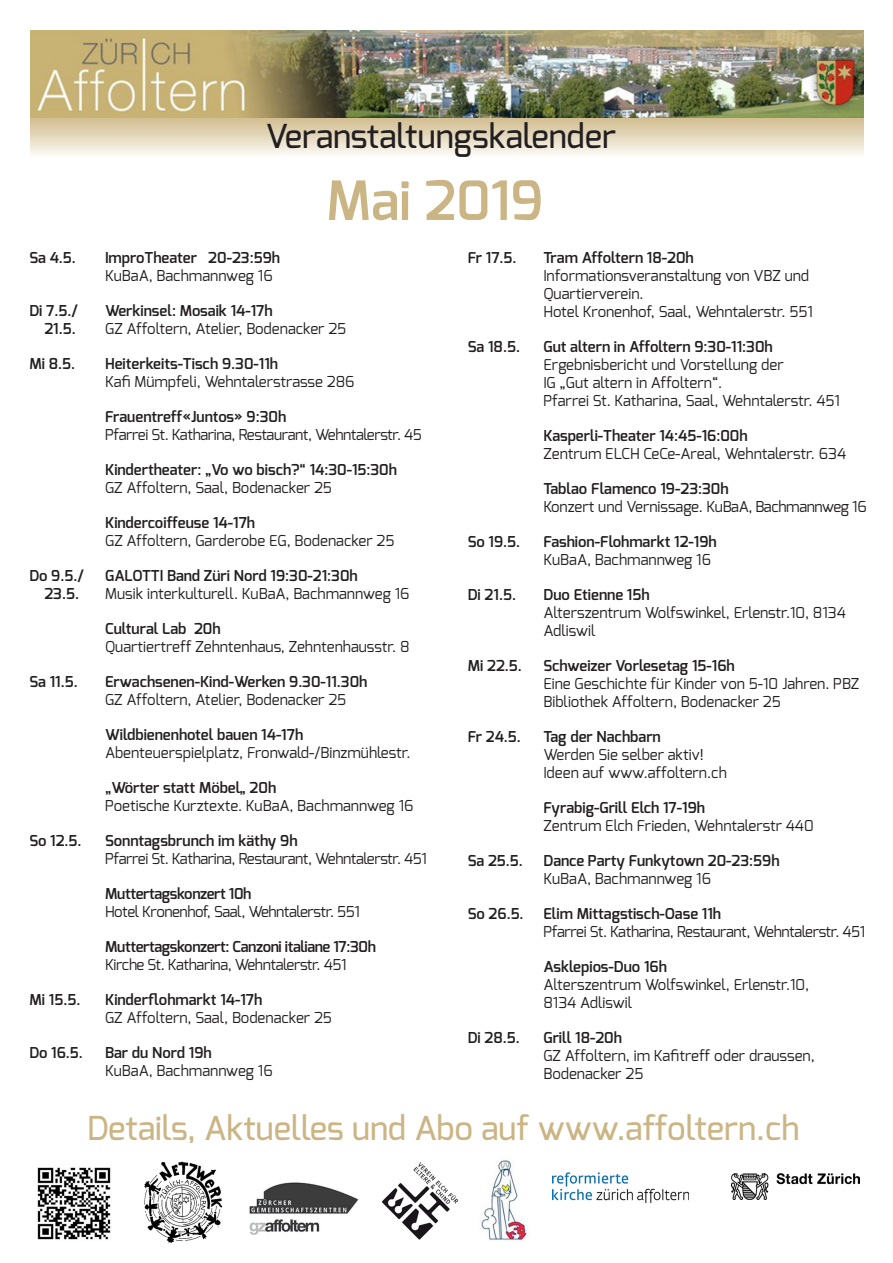
<style>
.page{position:relative;width:893px;height:1263px;background:#fff}
.page>*{position:absolute;margin:0;border:0;box-sizing:border-box;transform-origin:0 0}
.Titel_gelb{font:600 54px "Exo";color:#cbb584}
.Details_gelb{font:500 33px "Exo";color:#cbb584}
.t1{font:500 33px "Exo";color:#231f20}
.Angebotstext{font:15px/18px "Exo";color:#231f20}
.Angebotstitel{font:600 15px "Exo";color:#231f20}
.Angebotstext-2{font:15px "Exo";letter-spacing:-.025em;color:#231f20}
.Angebotstext_mit_Dat{font:15px "Exo";color:#231f20}
.Angebotstitel-2{font:600 15px "Exo";letter-spacing:-.025em;color:#231f20}
.Angebotstext_mit_Dat-2{font:600 15px "Exo";color:#231f20}
</style>
<div class="page">
<svg style="left:30px;top:118px;width:834px;height:37px;background:#e5dabf"></svg>
<img style="left:30px;top:30px;width:834px;height:88px">
<img style="left:37px;top:1167px;width:74px;height:73px">
<img style="left:144px;top:1161px;width:79px;height:82px">
<img style="left:249px;top:1182px;width:110px;height:53px">
<img style="left:381px;top:1162px;width:78px;height:78px">
<img style="left:481px;top:1160px;width:46px;height:81px">
<img style="left:553px;top:1172px;width:136px;height:31px">
<img style="left:731px;top:1174px;width:128px;height:25px">
<p class="t1" style="left:266px;top:115px;width:352px">Veranstaltungskalender</p>
<p class="Titel_gelb" style="left:326px;top:166px;width:219px">Mai 2019</p>
<p class="Angebotstitel" style="left:468px;top:248px;width:50px">Fr 17.5.</p>
<p class="Angebotstitel" style="left:543px;top:248px;width:152px">Tram Affoltern 18-20h</p>
<p class="Angebotstext" style="left:543px;top:266px;width:271px">Informationsveranstaltung von VBZ und<br>Quartierverein.<br>Hotel Kronenhof, Saal, Wehntalerstr. 551</p>
<p class="Angebotstitel" style="left:468px;top:337px;width:54px">Sa 18.5.</p>
<p class="Angebotstitel" style="left:543px;top:337px;width:231px">Gut altern in Affoltern 9:30-11:30h</p>
<p class="Angebotstext" style="left:543px;top:355px;width:298px">Ergebnisbericht und Vorstellung der<br>IG „Gut altern in Affoltern“.<br>Pfarrei St. Katharina, Saal, Wehntalerstr. 451</p>
<p class="Angebotstitel" style="left:543px;top:426px;width:206px">Kasperli-Theater 14:45-16:00h</p>
<p class="Angebotstext" style="left:543px;top:444px;width:304px">Zentrum ELCH CeCe-Areal, Wehntalerstr. 634</p>
<p class="Angebotstitel" style="left:543px;top:479px;width:187px">Tablao Flamenco 19-23:30h</p>
<p class="Angebotstext-2" style="left:543px;top:497px;width:325px">Konzert und Vernissage. KuBaA, Bachmannweg 16</p>
<p class="Angebotstitel" style="left:468px;top:532px;width:54px">So 19.5.</p>
<p class="Angebotstitel" style="left:543px;top:532px;width:175px">Fashion-Flohmarkt 12-19h</p>
<p class="Angebotstext" style="left:543px;top:550px;width:169px">KuBaA, Bachmannweg 16</p>
<p class="Angebotstitel" style="left:468px;top:585px;width:50px">Di 21.5.</p>
<p class="Angebotstitel" style="left:543px;top:585px;width:108px">Duo Etienne 15h</p>
<p class="Angebotstext" style="left:543px;top:603px;width:304px">Alterszentrum Wolfswinkel, Erlenstr.10, 8134<br>Adliswil</p>
<p class="Angebotstitel" style="left:468px;top:656px;width:56px">Mi 22.5.</p>
<p class="Angebotstitel" style="left:543px;top:656px;width:193px">Schweizer Vorlesetag 15-16h</p>
<p class="Angebotstext" style="left:543px;top:674px;width:317px">Eine Geschichte für Kinder von 5-10 Jahren. PBZ<br>Bibliothek Affoltern, Bodenacker 25</p>
<p class="Angebotstitel" style="left:468px;top:727px;width:55px">Fr 24.5.</p>
<p class="Angebotstitel" style="left:543px;top:727px;width:119px">Tag der Nachbarn</p>
<p class="Angebotstext" style="left:543px;top:745px;width:185px">Werden Sie selber aktiv!<br>Ideen auf www.affoltern.ch</p>
<p class="Angebotstitel" style="left:543px;top:798px;width:163px">Fyrabig-Grill Elch 17-19h</p>
<p class="Angebotstext" style="left:543px;top:816px;width:272px">Zentrum Elch Frieden, Wehntalerstr 440</p>
<p class="Angebotstitel" style="left:468px;top:851px;width:57px">Sa 25.5.</p>
<p class="Angebotstitel" style="left:543px;top:851px;width:238px">Dance Party Funkytown 20-23:59h</p>
<p class="Angebotstext" style="left:543px;top:869px;width:169px">KuBaA, Bachmannweg 16</p>
<p class="Angebotstitel" style="left:468px;top:904px;width:57px">So 26.5.</p>
<p class="Angebotstitel" style="left:543px;top:904px;width:179px">Elim Mittagstisch-Oase 11h</p>
<p class="Angebotstext-2" style="left:543px;top:922px;width:323px">Pfarrei St. Katharina, Restaurant, Wehntalerstr. 451</p>
<p class="Angebotstitel" style="left:543px;top:957px;width:125px">Asklepios-Duo 16h</p>
<p class="Angebotstext" style="left:543px;top:975px;width:267px">Alterszentrum Wolfswinkel, Erlenstr.10,<br>8134 Adliswil</p>
<p class="Angebotstitel" style="left:468px;top:1028px;width:54px">Di 28.5.</p>
<p class="Angebotstitel" style="left:543px;top:1028px;width:80px">Grill 18-20h</p>
<p class="Angebotstext" style="left:543px;top:1046px;width:273px">GZ Affoltern, im Kafitreff oder draussen,<br>Bodenacker 25</p>
<p class="Details_gelb" style="left:87px;top:1107px;width:714px">Details, Aktuelles und Abo auf www.affoltern.ch</p>
<p class="Angebotstitel" style="left:29px;top:248px;width:48px">Sa 4.5.</p>
<p class="Angebotstitel" style="left:105px;top:248px;width:176px">ImproTheater 20-23:59h</p>
<p class="Angebotstext" style="left:105px;top:266px;width:169px">KuBaA, Bachmannweg 16</p>
<p class="Angebotstitel" style="left:29px;top:301px;width:50px">Di 7.5./</p>
<p class="Angebotstitel" style="left:105px;top:301px;width:169px">Werkinsel: Mosaik 14-17h</p>
<p class="Angebotstext_mit_Dat-2" style="left:44px;top:319px;width:33px">21.5.</p>
<p class="Angebotstext_mit_Dat" style="left:105px;top:319px;width:243px">GZ Affoltern, Atelier, Bodenacker 25</p>
<p class="Angebotstitel" style="left:29px;top:354px;width:47px">Mi 8.5.</p>
<p class="Angebotstitel" style="left:105px;top:354px;width:174px">Heiterkeits-Tisch 9.30-11h</p>
<p class="Angebotstext" style="left:105px;top:372px;width:251px">Kafi Mümpfeli, Wehntalerstrasse 286</p>
<p class="Angebotstitel" style="left:105px;top:407px;width:183px">Frauentreff«Juntos» 9:30h</p>
<p class="Angebotstext-2" style="left:105px;top:425px;width:318px">Pfarrei St. Katharina, Restaurant, Wehntalerstr. 45</p>
<p class="Angebotstitel" style="left:105px;top:460px;width:293px">Kindertheater: „Vo wo bisch?“ 14:30-15:30h</p>
<p class="Angebotstext" style="left:105px;top:478px;width:228px">GZ Affoltern, Saal, Bodenacker 25</p>
<p class="Angebotstitel" style="left:105px;top:513px;width:152px">Kindercoiffeuse 14-17h</p>
<p class="Angebotstext_mit_Dat" style="left:105px;top:531px;width:291px">GZ Affoltern, Garderobe EG, Bodenacker 25</p>
<p class="Angebotstitel" style="left:29px;top:566px;width:56px">Do 9.5./</p>
<p class="Angebotstitel" style="left:105px;top:566px;width:254px">GALOTTI Band Züri Nord 19:30-21:30h</p>
<p class="Angebotstext_mit_Dat-2" style="left:44px;top:584px;width:36px">23.5.</p>
<p class="Angebotstext_mit_Dat" style="left:105px;top:584px;width:306px">Musik interkulturell. KuBaA, Bachmannweg 16</p>
<p class="Angebotstitel" style="left:105px;top:619px;width:117px">Cultural Lab 20h</p>
<p class="Angebotstext" style="left:105px;top:637px;width:306px">Quartiertreff Zehntenhaus, Zehntenhausstr. 8</p>
<p class="Angebotstitel" style="left:29px;top:672px;width:50px">Sa 11.5.</p>
<p class="Angebotstitel" style="left:105px;top:672px;width:264px">Erwachsenen-Kind-Werken 9.30-11.30h</p>
<p class="Angebotstext" style="left:105px;top:690px;width:243px">GZ Affoltern, Atelier, Bodenacker 25</p>
<p class="Angebotstitel" style="left:105px;top:725px;width:200px">Wildbienenhotel bauen 14-17h</p>
<p class="Angebotstext" style="left:105px;top:743px;width:307px">Abenteuerspielplatz, Fronwald-/Binzmühlestr.</p>
<p class="Angebotstitel" style="left:105px;top:778px;width:173px">„Wörter statt Möbel„ 20h</p>
<p class="Angebotstext" style="left:105px;top:796px;width:310px">Poetische Kurztexte. KuBaA, Bachmannweg 16</p>
<p class="Angebotstitel" style="left:29px;top:831px;width:54px">So 12.5.</p>
<p class="Angebotstitel" style="left:105px;top:831px;width:194px">Sonntagsbrunch im käthy 9h</p>
<p class="Angebotstext-2" style="left:105px;top:849px;width:323px">Pfarrei St. Katharina, Restaurant, Wehntalerstr. 451</p>
<p class="Angebotstitel-2" style="left:105px;top:884px;width:148px">Muttertagskonzert 10h</p>
<p class="Angebotstext-2" style="left:105px;top:902px;width:256px">Hotel Kronenhof, Saal, Wehntalerstr. 551</p>
<p class="Angebotstitel-2" style="left:105px;top:937px;width:272px">Muttertagskonzert: Canzoni italiane 17:30h</p>
<p class="Angebotstext-2" style="left:105px;top:955px;width:243px">Kirche St. Katharina, Wehntalerstr. 451</p>
<p class="Angebotstitel" style="left:29px;top:990px;width:52px">Mi 15.5.</p>
<p class="Angebotstitel" style="left:105px;top:990px;width:159px">Kinderflohmarkt 14-17h</p>
<p class="Angebotstext" style="left:105px;top:1008px;width:228px">GZ Affoltern, Saal, Bodenacker 25</p>
<p class="Angebotstitel" style="left:29px;top:1043px;width:55px">Do 16.5.</p>
<p class="Angebotstitel" style="left:105px;top:1043px;width:108px">Bar du Nord 19h</p>
<p class="Angebotstext" style="left:105px;top:1061px;width:169px">KuBaA, Bachmannweg 16</p>
</div>
